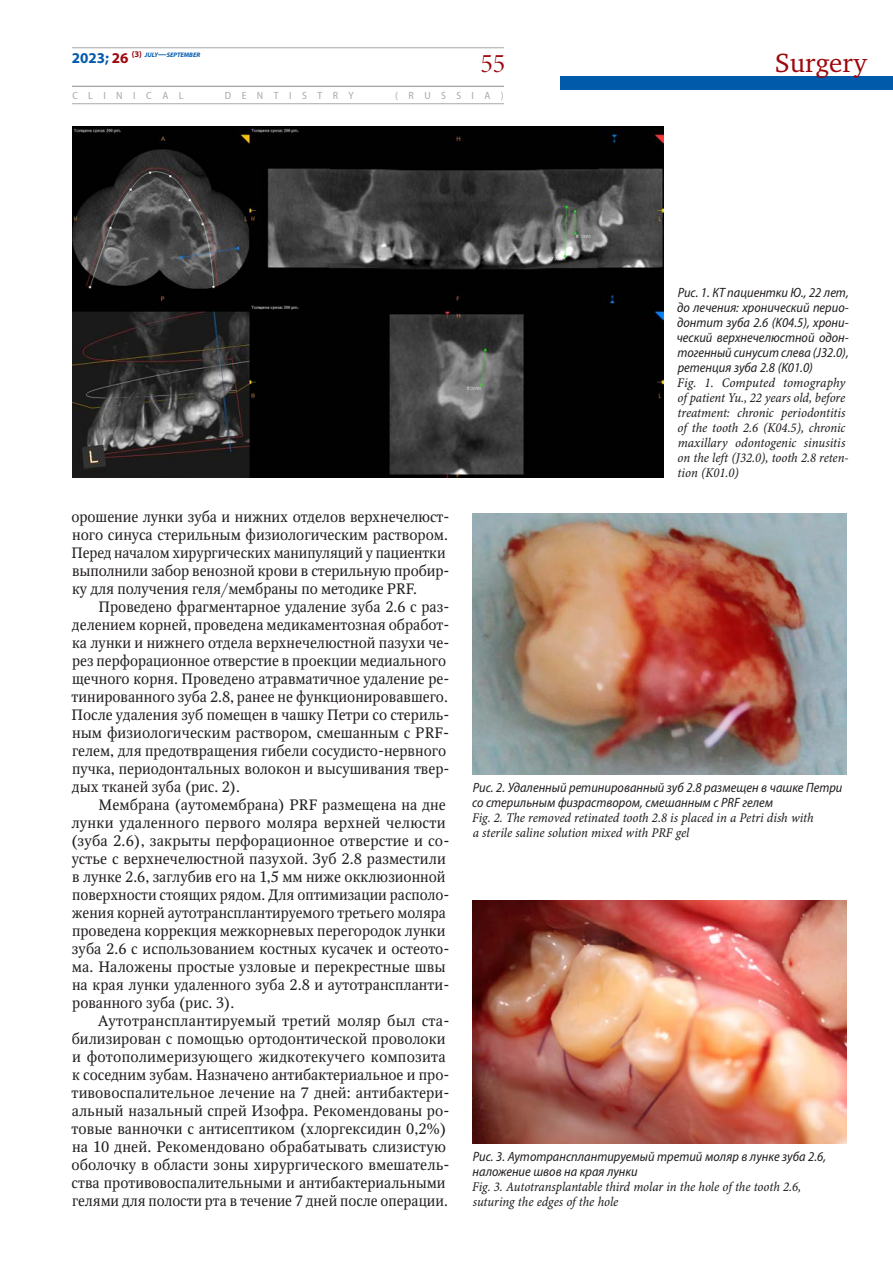
<style>
.page{position:relative;width:893px;height:1263px;background:#fff}
.page>*{position:absolute;margin:0;border:0;box-sizing:border-box;transform-origin:0 0}
.t1{font:27px "Charter ITC";color:#9d070d}
.t2{font:27px "Minion Pro Disp";color:#9d070d}
.t3{font:15px/18px "Octava";color:#231f20}
.t4{font:13.5px/15px "Minion Pro Cn It Capt";letter-spacing:-.005em;color:#231f20}
.t5{font:italic semi-condensed 13.5px/15px "Myriad Pro";color:#231f20}
.t6{font:semi-condensed 10.5px "Myriad Pro";letter-spacing:.975em;color:#a8a9ad}
.t7{font:italic 700 6.45px "Myriad Pro";color:#015aaa}
.s1{font-style:normal;font-size:15px}
.s2{font-style:normal;font-size:15px;color:#9d070d}
.s3{font-style:normal;font-size:8.7px;color:#9d070d}
.s4{font-size:8.7px}
</style>
<div class="page">
<hr style="left:72px;top:48px;width:432px;height:1px;background:#a8a9ad">
<div style="left:561px;top:76px;width:332px;height:14px;background:#015aaa"></div>
<hr style="left:72px;top:86px;width:432px;height:1px;background:#a8a9ad">
<hr style="left:72px;top:103px;width:432px;height:1px;background:#a8a9ad">
<img style="left:72px;top:126px;width:592px;height:351px">
<img style="left:472px;top:513px;width:374px;height:261px">
<img style="left:472px;top:900px;width:374px;height:243px">
<p class="t7" style="left:72px;top:51px;width:130px"><span class="s1">2023;</span> <span class="s2">26</span> <span class="s3">(3)</span> JULY<span class="s4">—</span>SEPTEMBER</p>
<p class="t6" style="left:72px;top:89px;width:113px">CLINICAL</p>
<p class="t6" style="left:225px;top:89px;width:131px">DENTISTRY</p>
<p class="t6" style="left:395px;top:89px;width:110px">(RUSSIA)</p>
<h1 class="t2" style="left:480px;top:47px;width:26px">55</h1>
<h1 class="t1" style="left:775px;top:46px;width:94px">Surgery</h1>
<p class="t5" style="left:677px;top:285px;width:174px;text-align:justify">Рис. 1. КТ пациентки Ю., 22 лет, до лечения: хронический перио&shy;донтит зуба 2.6 (K04.5), хрони&shy;ческий верхнечелюстной одон&shy;тогенный синусит слева (J32.0), ретенция зуба 2.8 (K01.0)</p>
<p class="t4" style="left:677px;top:375px;width:173px">Fig. 1. Computed tomography of patient Yu., 22 years old, before treatment: chronic periodontitis of the tooth 2.6 (K04.5), chronic maxillary odontogenic sinusitis on the left (J32.0), tooth 2.8 reten&shy;tion (K01.0)</p>
<p class="t3" style="left:71px;top:508px;width:380px">орошение лунки зуба и нижних отделов верхнечелюст&shy;ного синуса стерильным физиологическим раствором.<br>Перед началом хирургических манипуляций у пациентки выполнили забор венозной крови в стерильную пробир&shy;ку для получения геля/мембраны по методике PRF.</p>
<p class="t3" style="left:71px;top:598px;width:380px;text-indent:27px">Проведено фрагментарное удаление зуба 2.6 с раз&shy;делением корней, проведена медикаментозная обработ&shy;ка лунки и нижнего отдела верхнечелюстной пазухи че&shy;рез перфорационное отверстие в проекции медиального щечного корня. Проведено атравматичное удаление ре&shy;тинированного зуба 2.8, ранее не функционировавшего.<br>После удаления зуб помещен в чашку Петри со стериль&shy;ным физиологическим раствором, смешанным с PRF&shy;гелем, для предотвращения гибели сосудисто-нервного пучка, периодонтальных волокон и высушивания твер&shy;дых тканей зуба (рис. 2).</p>
<p class="t3" style="left:71px;top:796px;width:380px;text-indent:28px">Мембрана (аутомембрана) PRF размещена на дне лунки удаленного первого моляра верхней челюсти (зуба 2.6), закрыты перфорационное отверстие и со&shy;устье с верхнечелюстной пазухой. Зуб 2.8 разместили в лунке 2.6, заглубив его на 1,5 мм ниже окклюзионной поверхности стоящих рядом. Для оптимизации располо&shy;жения корней аутотрансплантируемого третьего моляра проведена коррекция межкорневых перегородок лунки зуба 2.6 с использованием костных кусачек и остеото&shy;ма. Наложены простые узловые и перекрестные швы на края лунки удаленного зуба 2.8 и аутотранспланти&shy;рованного зуба (рис. 3).</p>
<p class="t3" style="left:71px;top:1012px;width:380px;text-indent:27px">Аутотрансплантируемый третий моляр был ста&shy;билизирован с помощью ортодонтической проволоки и фотополимеризующего жидкотекучего композита к соседним зубам. Назначено антибактериальное и про&shy;тивовоспалительное лечение на 7 дней: антибактери&shy;альный назальный спрей Изофра. Рекомендованы ро&shy;товые ванночки с антисептиком (хлоргексидин 0,2%) на 10 дней. Рекомендовано обрабатывать слизистую оболочку в области зоны хирургического вмешатель&shy;ства противовоспалительными и антибактериальными гелями для полости рта в течение 7 дней после операции.</p>
<p class="t5" style="left:472px;top:780px;width:372px">Рис. 2. Удаленный ретинированный зуб 2.8 размещен в чашке Петри со стерильным физраствором, смешанным с PRF гелем</p>
<p class="t4" style="left:472px;top:810px;width:343px">Fig. 2. The removed retinated tooth 2.8 is placed in a Petri dish with a sterile saline solution mixed with PRF gel</p>
<p class="t5" style="left:472px;top:1149px;width:355px">Рис. 3. Аутотрансплантируемый третий моляр в лунке зуба 2.6, наложение швов на края лунки</p>
<p class="t4" style="left:472px;top:1179px;width:330px">Fig. 3. Autotransplantable third molar in the hole of the tooth 2.6, suturing the edges of the hole</p>
</div>
